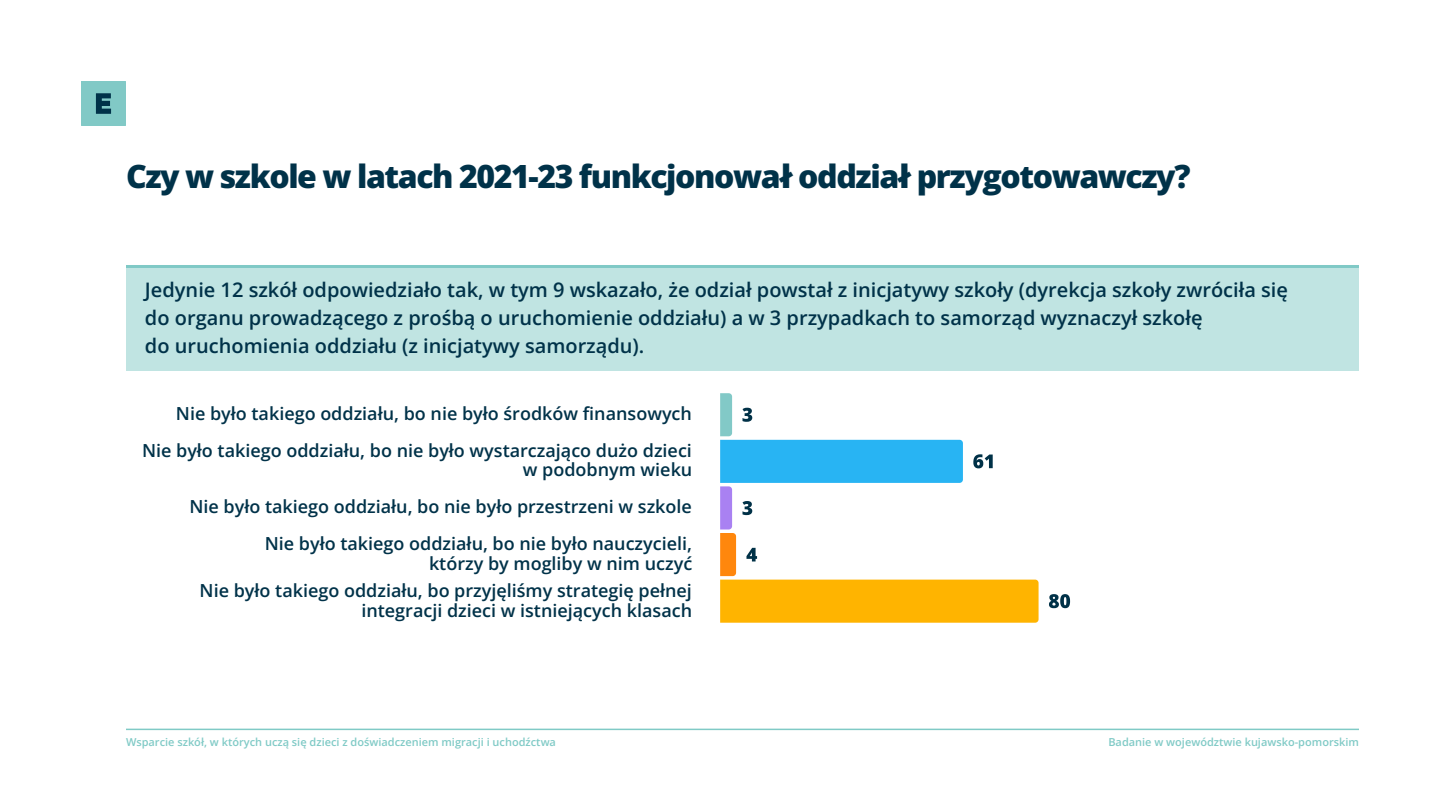
<style>
.page{position:relative;width:1440px;height:810px;background:#fff}
.page>*{position:absolute;margin:0;border:0;box-sizing:border-box;transform-origin:0 0}
.t1{font:800 32px "Open Sans";letter-spacing:-.045em;color:#003249}
.t2{font:600 20px/27.8px "Open Sans";color:#003249}
.t3{font:600 18px/19.5px "Open Sans";color:#003249;text-align:right}
.t4{font:600 11px "Open Sans";color:#80cac6}
</style>
<div class="page">
<div style="left:82px;top:82px;width:43px;height:43px;background:#81c9c6"></div>
<div style="left:81px;top:81px;width:45px;height:45px;border:1px solid #81c9c6"></div>
<svg style="left:96px;top:93px;width:15px;height:21px"></svg>
<div style="left:126px;top:265px;width:1233px;height:105px;background:#c0e4e2"></div>
<svg style="left:720px;top:393px;width:319px;height:230px"></svg>
<svg style="left:1049px;top:594px;width:21px;height:14px"></svg>
<hr style="left:126px;top:729px;width:1233px;height:1px;background:#80cac6">
<p class="t1" style="left:126px;top:153px;width:1066px">Czy w szkole w latach 2021-23 funkcjonował oddział przygotowawczy?</p>
<h2 class="t2" style="left:145px;top:275px;width:1144px">Jedynie 12 szkół odpowiedziało tak, w tym 9 wskazało, że odział powstał z inicjatywy szkoły (dyrekcja szkoły zwróciła się do organu prowadzącego z prośbą o uruchomienie oddziału) a w 3 przypadkach to samorząd wyznaczył szkołę<br>do uruchomienia oddziału (z inicjatywy samorządu).</h2>
<h1 class="t3" style="left:176px;top:403px;width:518px">Nie było takiego oddziału, bo nie było środków finansowych</h1>
<h2 class="t3" style="left:142px;top:441px;width:552px;line-height:18.8px">Nie było takiego oddziału, bo nie było wystarczająco dużo dzieci w podobnym wieku</h2>
<h2 class="t3" style="left:189px;top:497px;width:504px">Nie było takiego oddziału, bo nie było przestrzeni w szkole</h2>
<h2 class="t3" style="left:265px;top:533px;width:429px">Nie było takiego oddziału, bo nie było nauczycieli, którzy by mogliby w nim uczyć</h2>
<h2 class="t3" style="left:200px;top:580px;width:494px">Nie było takiego oddziału, bo przyjęliśmy strategię pełnej integracji dzieci w istniejących klasach</h2>
<h2 class="t4" style="left:126px;top:734px;width:432px">Wsparcie szkół, w których uczą się dzieci z doświadczeniem migracji i uchodźctwa</h2>
<p class="t4" style="left:1108px;top:734px;width:252px">Badanie w województwie kujawsko-pomorskim</p>
</div>
